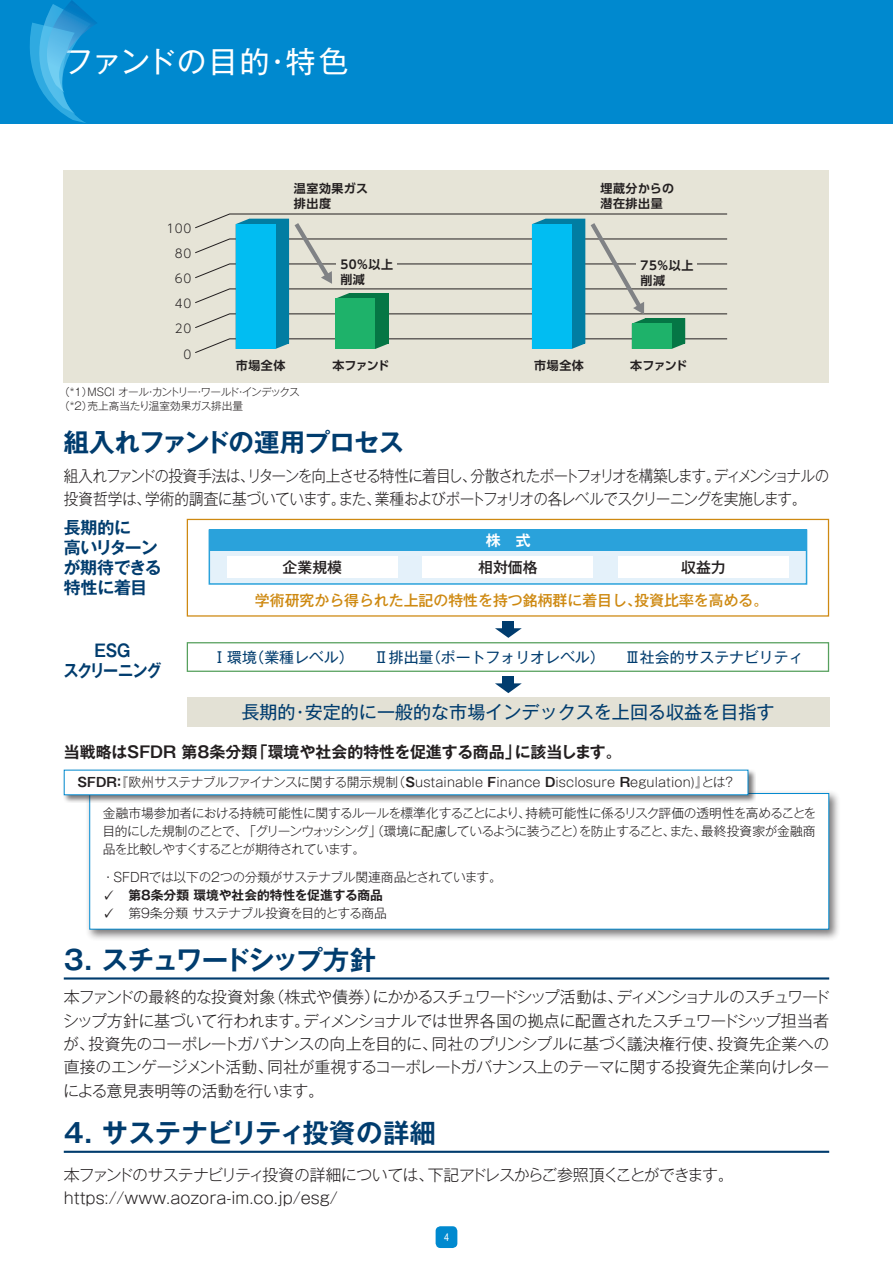
<style>
.page{position:relative;width:893px;height:1263px;background:#fff}
.page>*{position:absolute;margin:0;border:0;box-sizing:border-box;transform-origin:0 0}
.t1{font:29.7px "Gothic MB101 Pr 5";letter-spacing:.03em;color:#fff}
.t2{font:700 26.55px "Gothic MB101 Pr 5 De";letter-spacing:-.01em;color:#003c6e}
.t3{font:700 26.55px "Gothic MB101 Pr 5 De";letter-spacing:-.085em;color:#003c6e}
.t4{font:700 25.5px "Gothic MB101 Pr 5 De";letter-spacing:-.04em;color:#003c6e}
.t5{font:18px "Gothic MB101 Pr 5";color:#003c6e}
.t6{font:700 16.95px/20.2px "Gothic MB101 Pr 5 De";letter-spacing:-.03em;color:#003c6e}
.t7{font:700 16.95px/20.2px "Gothic MB101 Pr 5 De";letter-spacing:-.07em;color:#003c6e;text-align:center;scale:.89 1}
.t8{font:300 15.9px/23.4px "Gothic MB101 Pr 5";letter-spacing:-.05em;color:#231f20;text-align:justify}
.t9{font:300 15.9px/23.4px "Gothic MB101 Pr 5";letter-spacing:-.07em;color:#231f20;scale:.92 1}
.t10{font:700 15.9px "Gothic MB101 Pr 5 De";color:#231f20}
.t11{font:14.85px "Gothic MB101 Pr 5";color:#003c6e}
.t12{font:500 14.85px "Gothic MB101 Pr 5";color:#ce8911}
.t13{font:500 14.85px "Gothic MB101 Pr 5";color:#231f20}
.t14{font:700 14.85px "Gothic MB101 Pr 5 De";color:#fff}
.t15{font:300 12.75px/18.1px "Gothic MB101 Pr 5";letter-spacing:-.025em;color:#231f20;text-align:justify}
.t16{font:300 12.75px "Gothic MB101 Pr 5";letter-spacing:.01em;color:#231f20}
.t17{font:300 12.75px "Gothic MB101 Pr 5";letter-spacing:-.045em;color:#231f20}
.t18{font:700 12.75px "Gothic MB101 Pr 5 De";color:#231f20}
.t19{font:700 12px/15px "UD Shin Go Pr 6 N De";letter-spacing:.05em;color:#231f20}
.t20{font:300 12px "UD Shin Go Pr 6 N";letter-spacing:.05em;color:#231f20}
.t21{font:condensed 10.95px "Helvetica";color:#fff}
.t22{font:300 10.65px/13.8px "Gothic MB101 Pr 5";letter-spacing:-.045em;color:#231f20}
.s1{font-family:"Gothic MB101 Pr 5 De";font-weight:700}
</style>
<div class="page">
<div style="left:436px;top:1226px;width:21px;height:22px;background:#0089cf;border-radius:5px"></div>
<div style="left:64px;top:170px;width:765px;height:213px;background:#e6e4d7"></div>
<div style="left:0;top:0;width:893px;height:123px;background:#0089cf"></div>
<svg style="left:30px;top:0;width:67px;height:123px"></svg>
<div style="left:85px;top:789px;width:755px;height:151px;background:#231f20;opacity:.6"></div>
<div style="left:90px;top:793px;width:739px;height:136px;background:#fff"></div>
<div style="left:62px;top:768px;width:694px;height:35px;background:#231f20;opacity:.6"></div>
<div style="left:64px;top:770px;width:684px;height:25px;background:#fff"></div>
<div style="left:503px;top:621px;width:11px;height:11px;background:#003c6e"></div>
<svg style="left:495px;top:628px;width:27px;height:10px"></svg>
<div style="left:503px;top:676px;width:11px;height:11px;background:#003c6e"></div>
<svg style="left:495px;top:683px;width:27px;height:10px"></svg>
<div style="left:187px;top:697px;width:642px;height:30px;background:#e3e1d5"></div>
<div style="left:187px;top:519px;width:642px;height:98px;border:1px solid #ce8911"></div>
<div style="left:209px;top:529px;width:598px;height:56px;background:#e4f1fa;border:2px solid #2aa2db"></div>
<div style="left:209px;top:529px;width:598px;height:22px;background:#2aa2db"></div>
<div style="left:227px;top:557px;width:170px;height:21px;background:#fff"></div>
<div style="left:423px;top:557px;width:170px;height:21px;background:#fff"></div>
<div style="left:618px;top:557px;width:171px;height:21px;background:#fff"></div>
<div style="left:187px;top:642px;width:642px;height:30px;border:1px solid #56a05d"></div>
<svg style="left:195px;top:214px;width:532px;height:139px"></svg>
<div style="left:336px;top:254px;width:60px;height:33px;background:#e6e4d7"></div>
<div style="left:636px;top:254px;width:60px;height:33px;background:#e6e4d7"></div>
<hr style="left:64px;top:977px;width:765px;height:2px;background:#003c6e">
<hr style="left:64px;top:1151px;width:765px;height:2px;background:#003c6e">
<h1 class="t1" style="left:63px;top:37px;width:287px">ファンドの目的・特色</h1>
<p class="t20" style="left:166px;top:218px;width:26px">100</p>
<p class="t20" style="left:175px;top:243px;width:18px">80</p>
<p class="t20" style="left:175px;top:269px;width:18px">60</p>
<p class="t20" style="left:175px;top:294px;width:18px">40</p>
<p class="t20" style="left:175px;top:319px;width:18px">20</p>
<p class="t20" style="left:183px;top:344px;width:9px">0</p>
<p class="t19" style="left:294px;top:180px;width:76px">温室効果ガス排出度</p>
<p class="t19" style="left:600px;top:180px;width:75px">埋蔵分からの潜在排出量</p>
<p class="t19" style="left:340px;top:256px;width:54px">50％以上削減</p>
<p class="t19" style="left:640px;top:258px;width:54px">75％以上削減</p>
<p class="t19" style="left:236px;top:357px;width:51px">市場全体</p>
<p class="t19" style="left:332px;top:357px;width:59px">本ファンド</p>
<p class="t19" style="left:534px;top:357px;width:51px">市場全体</p>
<p class="t19" style="left:630px;top:357px;width:59px">本ファンド</p>
<p class="t22" style="left:59px;top:384px;width:242px">（*1）MSCI オール・カントリー・ワールド・インデックス（*2）売上高当たり温室効果ガス排出量</p>
<h3 class="t4" style="left:64px;top:421px;width:342px">組入れファンドの運用プロセス</h3>
<p class="t9" style="left:64px;top:463px;width:834px">組入れファンドの投資手法は、リターンを向上させる特性に着目し、分散されたポートフォリオを構築します。ディメンショナルの投資哲学は、学術的調査に基づいています。また、業種およびポートフォリオの各レベルでスクリーニングを実施します。</p>
<p class="t6" style="left:63px;top:516px;width:100px">長期的に<br>高いリターンが期待できる特性に着目</p>
<p class="t7" style="left:63px;top:639px;width:112px">ESG<br>スクリーニング</p>
<p class="t14" style="left:486px;top:528px;width:46px">株　式</p>
<p class="t13" style="left:283px;top:555px;width:61px">企業規模</p>
<p class="t13" style="left:478px;top:555px;width:61px">相対価格</p>
<p class="t13" style="left:681px;top:555px;width:46px">収益力</p>
<p class="t12" style="left:255px;top:588px;width:515px">学術研究から得られた上記の特性を持つ銘柄群に着目し、投資比率を高める。</p>
<p class="t11" style="left:212px;top:645px;width:143px">Ⅰ環境（業種レベル）</p>
<p class="t11" style="left:374px;top:645px;width:232px">Ⅱ排出量（ポートフォリオレベル）</p>
<p class="t11" style="left:625px;top:645px;width:180px">Ⅲ社会的サステナビリティ</p>
<p class="t5" style="left:241px;top:697px;width:535px">長期的・安定的に一般的な市場インデックスを上回る収益を目指す</p>
<p class="t10" style="left:64px;top:739px;width:560px">当戦略はSFDR 第8条分類「環境や社会的特性を促進する商品」に該当します。</p>
<p class="t16" style="left:77px;top:772px;width:660px"><span class="s1">SFDR：</span>『欧州サステナブルファイナンスに関する開示規制（<span class="s1">S</span>ustainable <span class="s1">F</span>inance <span class="s1">D</span>isclosure <span class="s1">R</span>egulation)』とは？</p>
<p class="t15" style="left:102px;top:803px;width:715px">金融市場参加者における持続可能性に関するルールを標準化することにより、持続可能性に係るリスク評価の透明性を高めることを目的にした規制のことで、「グリーンウォッシング」（環境に配慮しているように装うこと）を防止すること、また、最終投資家が金融商品を比較しやすくすることが期待されています。</p>
<p class="t15" style="left:102px;top:867px;width:402px">・SFDRでは以下の2つの分類がサステナブル関連商品とされています。</p>
<p class="t18" style="left:103px;top:884px;width:282px">✓　第8条分類 環境や社会的特性を促進する商品</p>
<p class="t17" style="left:103px;top:902px;width:285px">✓　第9条分類サステナブル投資を目的とする商品</p>
<h2 class="t3" style="left:64px;top:938px;width:314px">3. スチュワードシップ方針</h2>
<p class="t8" style="left:63px;top:984px;width:769px">本ファンドの最終的な投資対象（株式や債券）にかかるスチュワードシップ活動は、ディメンショナルのスチュワードシップ方針に基づいて行われます。ディメンショナルでは世界各国の拠点に配置されたスチュワードシップ担当者が、投資先のコーポレートガバナンスの向上を目的に、同社のプリンシプルに基づく議決権行使、投資先企業への直接のエンゲージメント活動、同社が重視するコーポレートガバナンス上のテーマに関する投資先企業向けレターによる意見表明等の活動を行います。</p>
<h2 class="t2" style="left:64px;top:1111px;width:374px">4. サステナビリティ投資の詳細</h2>
<p class="t8" style="left:64px;top:1161px;width:672px">本ファンドのサステナビリティ投資の詳細については、下記アドレスからご参照頂くことができます。https://www.aozora-im.co.jp/esg/</p>
<p class="t21" style="left:444px;top:1231px;width:6px">4</p>
</div>
